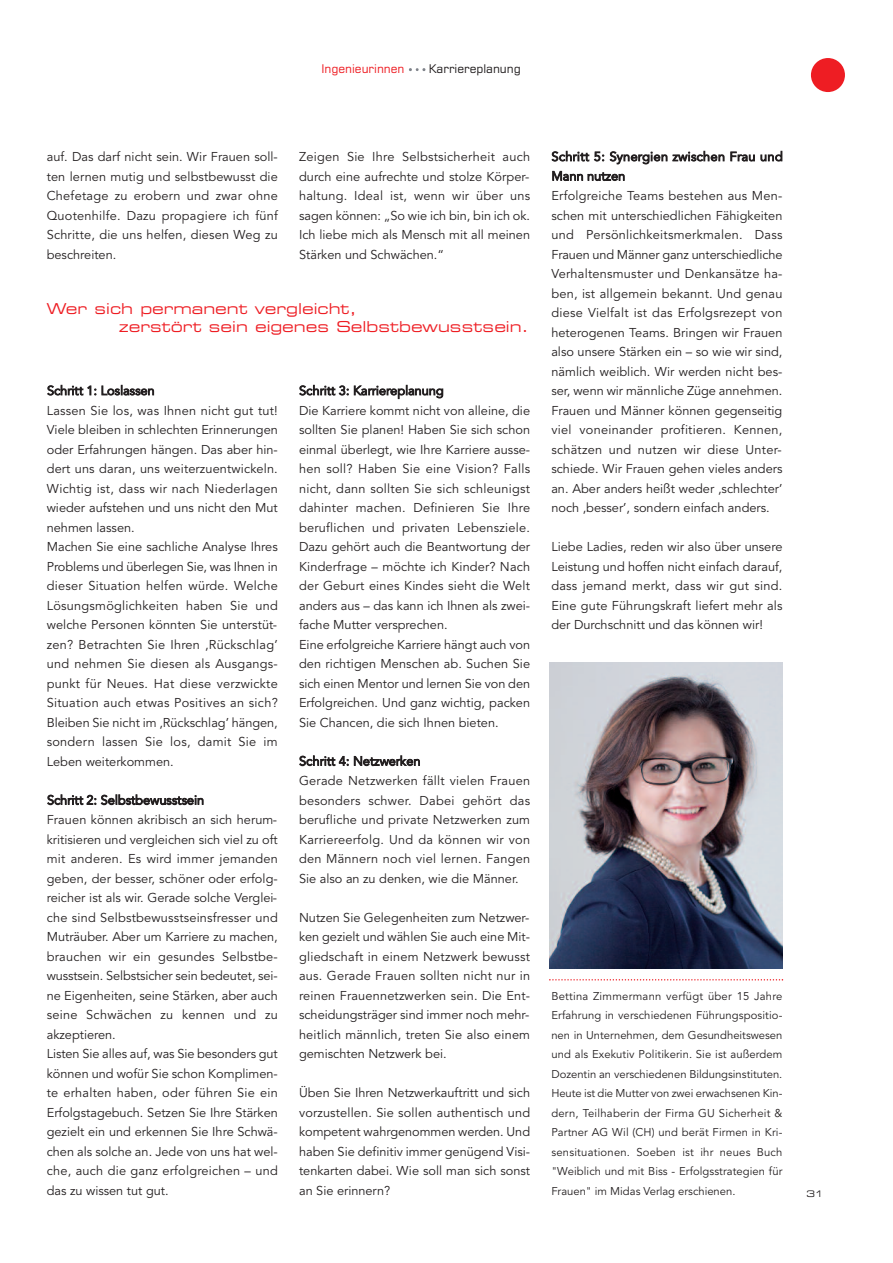
<style>
.page{position:relative;width:893px;height:1263px;background:#fff}
.page>*{position:absolute;margin:0;border:0;box-sizing:border-box;transform-origin:0 0}
.t1{font:expanded 15px/18px "Square 721 BT";color:#ee1d23}
.t2{font:12.75px/19.5px "Avenir";letter-spacing:.005em;color:#231f20;text-align:justify}
.t3{font:12px "Square 721 BT";color:#231f20}
.t4{font:12px "Square 721 BT";color:#ee1d23}
.t5{font:11.25px/19.5px "Avenir";color:#231f20;text-align:justify}
.t6{font:expanded 9px "Square 721 BT";color:#231f20}
</style>
<div class="page">
<div style="left:811px;top:58px;width:34px;height:34px;background:#ee1d23;border-radius:50%"></div>
<svg style="left:409px;top:68px;width:16px;height:3px"></svg>
<img style="left:550px;top:662px;width:232px;height:306px">
<svg style="left:549px;top:979px;width:234px;height:1px"></svg>
<p class="t4" style="left:321px;top:65px;width:85px">Ingenieurinnen</p>
<p class="t3" style="left:429px;top:65px;width:94px">Karriereplanung</p>
<p class="t2" style="left:47px;top:148px;width:233px">auf. Das darf nicht sein. Wir Frauen soll&shy;ten lernen mutig und selbstbewusst die Chefetage zu erobern und zwar ohne Quotenhilfe. Dazu propagiere ich fünf Schritte, die uns helfen, diesen Weg zu beschreiten.</p>
<p class="t2" style="left:299px;top:148px;width:233px">Zeigen Sie Ihre Selbstsicherheit auch durch eine aufrechte und stolze Körper&shy;haltung. Ideal ist, wenn wir über uns sagen können: „So wie ich bin, bin ich ok.<br>Ich liebe mich als Mensch mit all meinen Stärken und Schwächen.“</p>
<p class="t1" style="left:119px;top:300px;width:411px;text-indent:-72px">Wer sich permanent vergleicht,<br>zerstört sein eigenes Selbstbewusstsein.</p>
<p class="t2" style="left:47px;top:382px;width:233px;text-align:left">Schritt 1: Loslassen<br>Lassen Sie los, was Ihnen nicht gut tut!<br>Viele bleiben in schlechten Erinnerungen oder Erfahrungen hängen. Das aber hin&shy;dert uns daran, uns weiterzuentwickeln.<br>Wichtig ist, dass wir nach Niederlagen wieder aufstehen und uns nicht den Mut nehmen lassen.<br>Machen Sie eine sachliche Analyse Ihres Problems und überlegen Sie, was Ihnen in dieser Situation helfen würde. Welche Lösungsmöglichkeiten haben Sie und welche Personen könnten Sie unterstüt&shy;zen? Betrachten Sie Ihren ,Rückschlag’ und nehmen Sie diesen als Ausgangs&shy;punkt für Neues. Hat diese verzwickte Situation auch etwas Positives an sich?<br>Bleiben Sie nicht im ,Rückschlag’ hängen, sondern lassen Sie los, damit Sie im Leben weiterkommen.</p>
<p class="t2" style="left:47px;top:791px;width:233px;text-align:left">Schritt 2: Selbstbewusstsein<br>Frauen können akribisch an sich herum&shy;kritisieren und vergleichen sich viel zu oft mit anderen. Es wird immer jemanden geben, der besser, schöner oder erfolg&shy;reicher ist als wir. Gerade solche Verglei&shy;che sind Selbstbewusstseinsfresser und Muträuber. Aber um Karriere zu machen, brauchen wir ein gesundes Selbstbe&shy;wusstsein. Selbstsicher sein bedeutet, sei&shy;ne Eigenheiten, seine Stärken, aber auch seine Schwächen zu kennen und zu akzeptieren.<br>Listen Sie alles auf, was Sie besonders gut können und wofür Sie schon Komplimen&shy;te erhalten haben, oder führen Sie ein Erfolgstagebuch. Setzen Sie Ihre Stärken gezielt ein und erkennen Sie Ihre Schwä&shy;chen als solche an. Jede von uns hat wel&shy;che, auch die ganz erfolgreichen – und das zu wissen tut gut.</p>
<p class="t2" style="left:299px;top:382px;width:233px;text-align:left">Schritt 3: Karriereplanung<br>Die Karriere kommt nicht von alleine, die sollten Sie planen! Haben Sie sich schon einmal überlegt, wie Ihre Karriere ausse&shy;hen soll? Haben Sie eine Vision? Falls nicht, dann sollten Sie sich schleunigst dahinter machen. Definieren Sie Ihre beruflichen und privaten Lebensziele.<br>Dazu gehört auch die Beantwortung der Kinderfrage – möchte ich Kinder? Nach der Geburt eines Kindes sieht die Welt anders aus – das kann ich Ihnen als zwei&shy;fache Mutter versprechen.<br>Eine erfolgreiche Karriere hängt auch von den richtigen Menschen ab. Suchen Sie sich einen Mentor und lernen Sie von den Erfolgreichen. Und ganz wichtig, packen Sie Chancen, die sich Ihnen bieten.</p>
<p class="t2" style="left:299px;top:752px;width:233px;text-align:left">Schritt 4: Netzwerken<br>Gerade Netzwerken fällt vielen Frauen besonders schwer. Dabei gehört das berufliche und private Netzwerken zum Karriereerfolg. Und da können wir von den Männern noch viel lernen. Fangen Sie also an zu denken, wie die Männer.</p>
<p class="t2" style="left:299px;top:908px;width:233px">Nutzen Sie Gelegenheiten zum Netzwer&shy;ken gezielt und wählen Sie auch eine Mit&shy;gliedschaft in einem Netzwerk bewusst aus. Gerade Frauen sollten nicht nur in reinen Frauennetzwerken sein. Die Ent&shy;scheidungsträger sind immer noch mehr&shy;heitlich männlich, treten Sie also einem gemischten Netzwerk bei.</p>
<p class="t2" style="left:299px;top:1084px;width:233px">Üben Sie Ihren Netzwerkauftritt und sich vorzustellen. Sie sollen authentisch und kompetent wahrgenommen werden. Und haben Sie definitiv immer genügend Visi&shy;tenkarten dabei. Wie soll man sich sonst an Sie erinnern?</p>
<p class="t2" style="left:551px;top:148px;width:233px;text-align:left">Schritt 5: Synergien zwischen Frau und Mann nutzen<br>Erfolgreiche Teams bestehen aus Men&shy;schen mit unterschiedlichen Fähigkeiten und Persönlichkeitsmerkmalen. Dass Frauen und Männer ganz unterschiedliche Verhaltensmuster und Denkansätze ha&shy;ben, ist allgemein bekannt. Und genau diese Vielfalt ist das Erfolgsrezept von heterogenen Teams. Bringen wir Frauen also unsere Stärken ein – so wie wir sind, nämlich weiblich. Wir werden nicht bes&shy;ser, wenn wir männliche Züge annehmen.<br>Frauen und Männer können gegenseitig viel voneinander profitieren. Kennen, schätzen und nutzen wir diese Unter&shy;schiede. Wir Frauen gehen vieles anders an. Aber anders heißt weder ,schlechter’ noch ,besser’, sondern einfach anders.</p>
<p class="t2" style="left:551px;top:538px;width:233px">Liebe Ladies, reden wir also über unsere Leistung und hoffen nicht einfach darauf, dass jemand merkt, dass wir gut sind.<br>Eine gute Führungskraft liefert mehr als der Durchschnitt und das können wir!</p>
<p class="t5" style="left:551px;top:987px;width:233px">Bettina Zimmermann verfügt über 15 Jahre Erfahrung in verschiedenen Führungspositio&shy;nen in Unternehmen, dem Gesundheitswesen und als Exekutiv Politikerin. Sie ist außerdem Dozentin an verschiedenen Bildungsinstituten.<br>Heute ist die Mutter von zwei erwachsenen Kin&shy;dern, Teilhaberin der Firma GU Sicherheit &amp; Partner AG Wil (CH) und berät Firmen in Kri&shy;sensituationen. Soeben ist ihr neues Buch "Weiblich und mit Biss - Erfolgsstrategien für Frauen" im Midas Verlag erschienen.</p>
<p class="t6" style="left:806px;top:1190px;width:19px">31</p>
</div>
